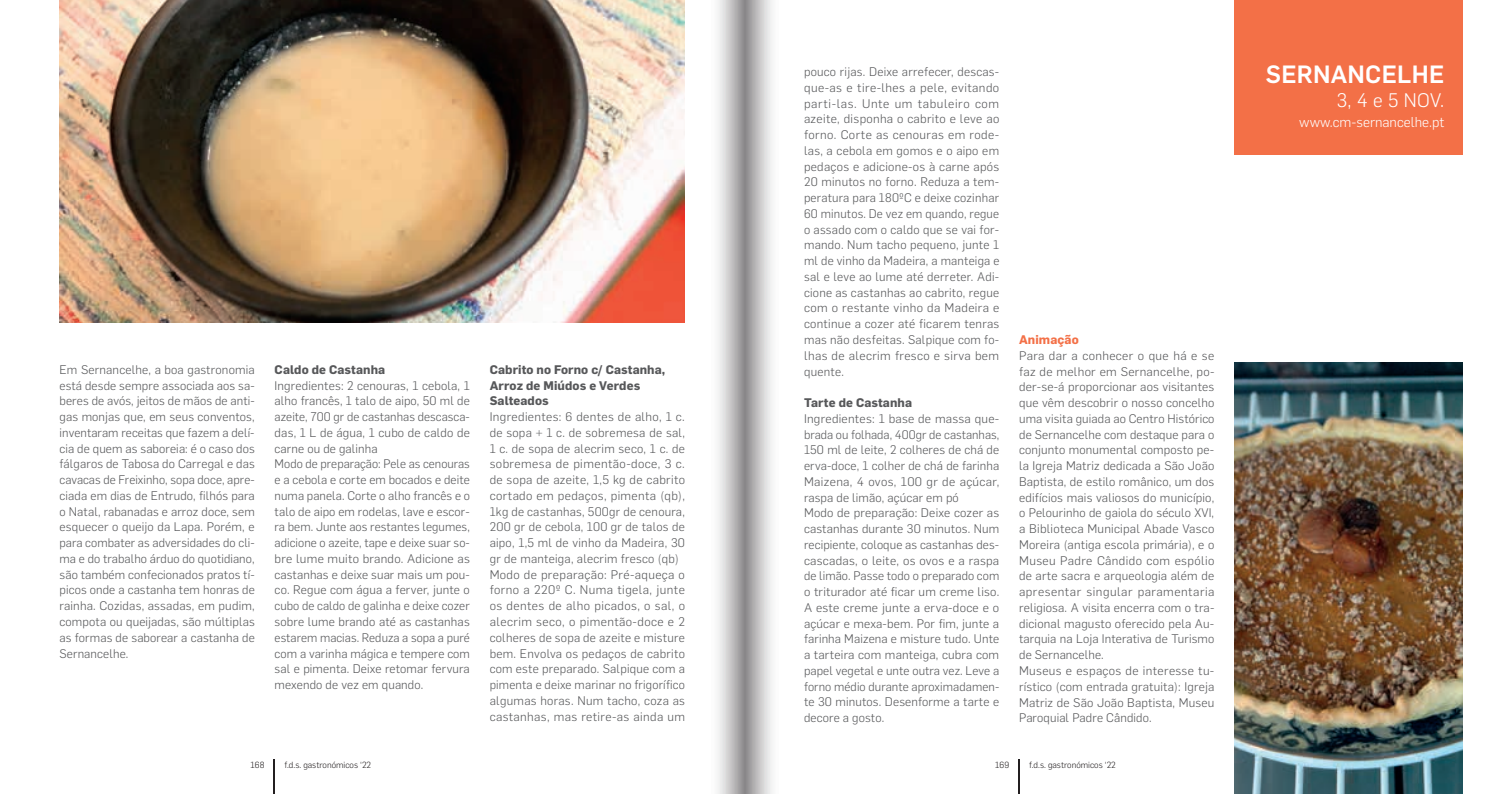
<style>
.page{position:relative;width:1489px;height:794px;background:#fff}
.page>*{position:absolute;margin:0;border:0;box-sizing:border-box;transform-origin:0 0}
.t1{font:500 24.5px "Flama";letter-spacing:.01em;color:#fff}
.t2{font:300 19.25px "Flama";color:#fff}
.t3{font:300 14px "Flama";color:#fff}
.t4{font:300 12.25px/15.8px "Flama";letter-spacing:.015em;color:#57585a}
.t5{font:700 12.25px/15.8px "Flama";letter-spacing:.01em;color:#57585a}
.t6{font:700 12.25px "Flama";letter-spacing:.01em;color:#f37047}
.t7{font:300 8.75px "Flama";color:#231f20}
</style>
<div class="page">
<hr style="left:1018px;top:759px;width:1px;height:35px;background:#231f20">
<hr style="left:273px;top:759px;width:2px;height:35px;background:#231f20">
<div style="left:1234px;top:0;width:228px;height:155px;background:#f37047"></div>
<img style="left:1234px;top:362px;width:228px;height:432px">
<img style="left:60px;top:0;width:625px;height:322px">
<svg style="left:744px;top:0;width:28px;height:794px"></svg>
<svg style="left:718px;top:0;width:26px;height:794px"></svg>
<p class="t4" style="left:60px;top:361px;width:197px;text-align:justify">Em Sernancelhe, a boa gastronomia está desde sempre associada aos sa&shy;beres de avós, jeitos de mãos de anti&shy;gas monjas que, em seus conventos, inventaram receitas que fazem a delí&shy;cia de quem as saboreia: é o caso dos fálgaros de Tabosa do Carregal e das cavacas de Freixinho, sopa doce, apre&shy;ciada em dias de Entrudo, filhós para o Natal, rabanadas e arroz doce, sem esquecer o queijo da Lapa. Porém, e para combater as adversidades do cli&shy;ma e do trabalho árduo do quotidiano, são também confecionados pratos tí&shy;picos onde a castanha tem honras de rainha. Cozidas, assadas, em pudim, compota ou queijadas, são múltiplas as formas de saborear a castanha de Sernancelhe.</p>
<p class="t5" style="left:274px;top:361px;width:112px">Caldo de Castanha</p>
<p class="t4" style="left:274px;top:377px;width:197px">Ingredientes: 2 cenouras, 1 cebola, 1 alho francês, 1 talo de aipo, 50 ml de azeite, 700 gr de castanhas descasca&shy;das, 1 L de água, 1 cubo de caldo de carne ou de galinha<br>Modo de preparação: Pele as cenouras e a cebola e corte em bocados e deite numa panela. Corte o alho francês e o talo de aipo em rodelas, lave e escor&shy;ra bem. Junte aos restantes legumes, adicione o azeite, tape e deixe suar so&shy;bre lume muito brando. Adicione as castanhas e deixe suar mais um pou&shy;co. Regue com água a ferver, junte o cubo de caldo de galinha e deixe cozer sobre lume brando até as castanhas estarem macias. Reduza a sopa a puré com a varinha mágica e tempere com sal e pimenta. Deixe retomar fervura mexendo de vez em quando.</p>
<p class="t5" style="left:489px;top:361px;width:177px">Cabrito no Forno c/ Castanha,<br>Arroz de Miúdos e Verdes<br>Salteados</p>
<p class="t4" style="left:489px;top:408px;width:197px">Ingredientes: 6 dentes de alho, 1 c. de sopa + 1 c. de sobremesa de sal, 1 c. de sopa de alecrim seco, 1 c. de sobremesa de pimentão-doce, 3 c. de sopa de azeite, 1,5 kg de cabrito cortado em pedaços, pimenta (qb), 1kg de castanhas, 500gr de cenoura, 200 gr de cebola, 100 gr de talos de aipo, 1,5 ml de vinho da Madeira, 30 gr de manteiga, alecrim fresco (qb)<br>Modo de preparação: Pré-aqueça o forno a 220º C. Numa tigela, junte os dentes de alho picados, o sal, o alecrim seco, o pimentão-doce e 2 colheres de sopa de azeite e misture bem. Envolva os pedaços de cabrito com este preparado. Salpique com a pimenta e deixe marinar no frigorífico algumas horas. Num tacho, coza as castanhas, mas retire-as ainda um</p>
<p class="t4" style="left:804px;top:63px;width:197px;text-align:justify">pouco rijas. Deixe arrefecer, descas&shy;que-as e tire-lhes a pele, evitando parti-las. Unte um tabuleiro com azeite, disponha o cabrito e leve ao forno. Corte as cenouras em rode&shy;las, a cebola em gomos e o aipo em pedaços e adicione-os à carne após 20 minutos no forno. Reduza a tem&shy;peratura para 180ºC e deixe cozinhar 60 minutos. De vez em quando, regue o assado com o caldo que se vai for&shy;mando. Num tacho pequeno, junte 1 ml de vinho da Madeira, a manteiga e sal e leve ao lume até derreter. Adi&shy;cione as castanhas ao cabrito, regue com o restante vinho da Madeira e continue a cozer até ficarem tenras mas não desfeitas. Salpique com fo&shy;lhas de alecrim fresco e sirva bem quente.</p>
<p class="t5" style="left:804px;top:394px;width:110px">Tarte de Castanha</p>
<p class="t4" style="left:804px;top:410px;width:197px">Ingredientes: 1 base de massa que&shy;brada ou folhada, 400gr de castanhas, 150 ml de leite, 2 colheres de chá de erva-doce, 1 colher de chá de farinha Maizena, 4 ovos, 100 gr de açúcar, raspa de limão, açúcar em pó<br>Modo de preparação: Deixe cozer as castanhas durante 30 minutos. Num recipiente, coloque as castanhas des&shy;cascadas, o leite, os ovos e a raspa de limão. Passe todo o preparado com o triturador até ficar um creme liso.<br>A este creme junte a erva-doce e o açúcar e mexa-bem. Por fim, junte a farinha Maizena e misture tudo. Unte a tarteira com manteiga, cubra com papel vegetal e unte outra vez. Leve a forno médio durante aproximadamen&shy;te 30 minutos. Desenforme a tarte e decore a gosto.</p>
<p class="t6" style="left:1019px;top:331px;width:61px">Animação</p>
<p class="t4" style="left:1019px;top:347px;width:197px">Para dar a conhecer o que há e se faz de melhor em Sernancelhe, po&shy;der-se-á proporcionar aos visitantes que vêm descobrir o nosso concelho uma visita guiada ao Centro Histórico de Sernancelhe com destaque para o conjunto monumental composto pe&shy;la Igreja Matriz dedicada a São João Baptista, de estilo românico, um dos edifícios mais valiosos do município, o Pelourinho de gaiola do século XVI, a Biblioteca Municipal Abade Vasco Moreira (antiga escola primária), e o Museu Padre Cândido com espólio de arte sacra e arqueologia além de apresentar singular paramentaria religiosa. A visita encerra com o tra&shy;dicional magusto oferecido pela Au&shy;tarquia na Loja Interativa de Turismo de Sernancelhe.<br>Museus e espaços de interesse tu&shy;rístico (com entrada gratuita): Igreja Matriz de São João Baptista, Museu Paroquial Padre Cândido.</p>
<p class="t7" style="left:250px;top:758px;width:15px">168</p>
<p class="t7" style="left:284px;top:758px;width:88px">f.d.s. gastronómicos ‘22</p>
<p class="t7" style="left:995px;top:758px;width:16px">169</p>
<p class="t7" style="left:1029px;top:758px;width:88px">f.d.s. gastronómicos ‘22</p>
<h1 class="t1" style="left:1265px;top:56px;width:180px">SERNANCELHE</h1>
<h2 class="t2" style="left:1336px;top:87px;width:109px">3, 4 e 5 NOV.</h2>
<p class="t3" style="left:1299px;top:112px;width:146px">www.cm-sernancelhe.pt</p>
</div>
